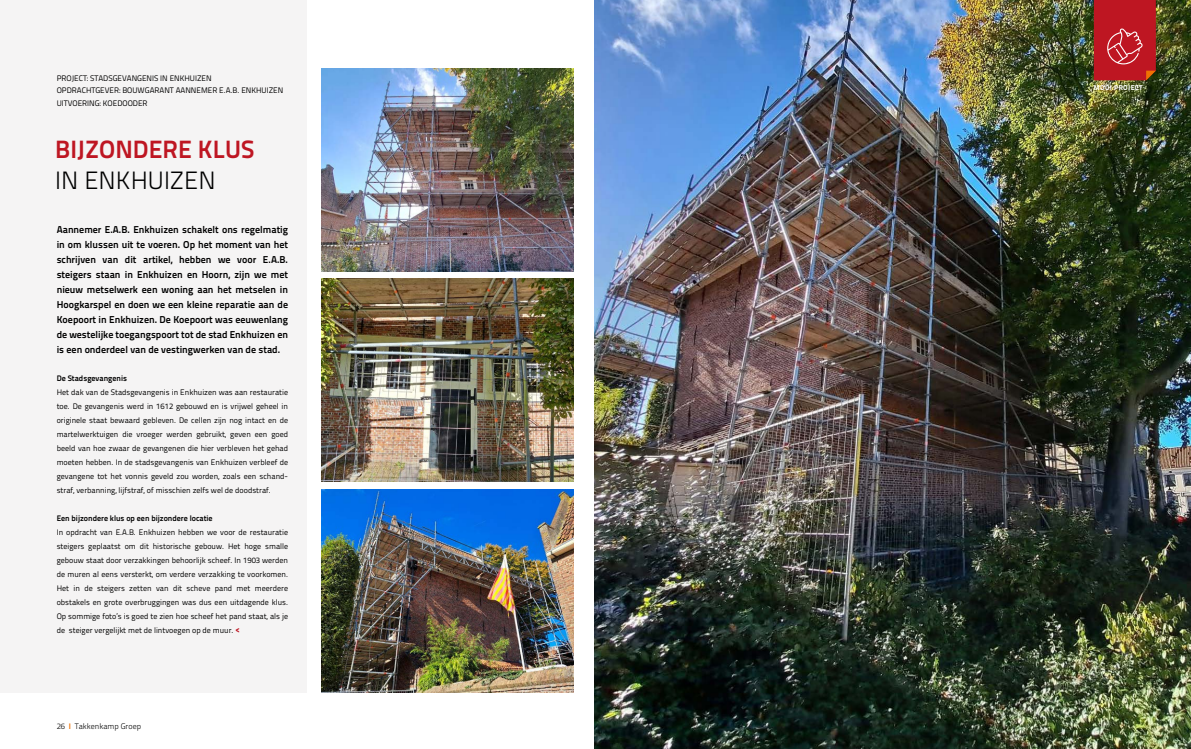
<style>
.page{position:relative;width:1191px;height:749px;background:#fff}
.page>*{position:absolute;margin:0;border:0;box-sizing:border-box;transform-origin:0 0}
.t1{font:700 25px "Titillium Text 22 L";color:#be1622}
.t2{font:300 25px "Titillium Text 22 L";color:#000}
.t3{font:700 10px/15px "Titillium Text 22 L";color:#000;text-align:justify}
.t4{font:8px/14px "Titillium Text 22 L";color:#000;text-align:justify}
.t5{font:700 8px "Titillium Text 22 L";color:#000}
.t6{font:300 8px "Titillium Text 22 L";color:#000}
.t7{font:800 7px "Titillium Text 22 L";letter-spacing:.05em;color:#fff}
.s1{font-weight:800;font-size:9px;color:#be1622}
.s2{font-weight:700;color:#ee7203}
</style>
<div class="page">
<img style="left:594px;top:0;width:597px;height:748px">
<div style="left:0;top:0;width:306px;height:692px;background:#f5f4f4"></div>
<img style="left:321px;top:69px;width:252px;height:203px">
<img style="left:321px;top:279px;width:252px;height:202px">
<img style="left:321px;top:489px;width:252px;height:203px">
<svg style="left:1093px;top:0;width:62px;height:80px;background:#be222b"></svg>
<p class="t4" style="left:57px;top:71px;width:228px;line-height:12.3px">PROJECT: STADSGEVANGENIS IN ENKHUIZEN<br>OPDRACHTGEVER: BOUWGARANT AANNEMER E.A.B. ENKHUIZEN</p>
<p class="t7" style="left:1093px;top:82px;width:50px">MOOI PROJECT</p>
<p class="t4" style="left:57px;top:95px;width:92px">UITVOERING: KOEDOODER</p>
<h1 class="t1" style="left:55px;top:130px;width:201px">BIJZONDERE KLUS</h1>
<h1 class="t2" style="left:55px;top:161px;width:162px">IN ENKHUIZEN</h1>
<p class="t3" style="left:57px;top:221px;width:233px">Aannemer E.A.B. Enkhuizen schakelt ons regelmatig in om klussen uit te voeren. Op het moment van het schrijven van dit artikel, hebben we voor E.A.B. steigers staan in Enkhuizen en Hoorn, zijn we met nieuw metselwerk een woning aan het metselen in Hoogkarspel en doen we een kleine reparatie aan de Koepoort in Enkhuizen. De Koepoort was eeuwenlang de westelijke toegangspoort tot de stad Enkhuizen en is een onderdeel van de vestingwerken van de stad.</p>
<p class="t5" style="left:57px;top:372px;width:72px">De Stadsgevangenis</p>
<p class="t4" style="left:57px;top:385px;width:233px">Het dak van de Stadsgevangenis in Enkhuizen was aan restauratie toe. De gevangenis werd in 1612 gebouwd en is vrijwel geheel in originele staat bewaard gebleven. De cellen zijn nog intact en de martelwerktuigen die vroeger werden gebruikt, geven een goed beeld van hoe zwaar de gevangenen die hier verbleven het gehad moeten hebben. In de stadsgevangenis van Enkhuizen verbleef de gevangene tot het vonnis geveld zou worden, zoals een schand&shy;straf, verbanning, lijfstraf, of misschien zelfs wel de doodstraf.</p>
<p class="t5" style="left:57px;top:512px;width:157px">Een bijzondere klus op een bijzondere locatie</p>
<p class="t4" style="left:57px;top:525px;width:233px">In opdracht van E.A.B. Enkhuizen hebben we voor de restauratie steigers geplaatst om dit historische gebouw. Het hoge smalle gebouw staat door verzakkingen behoorlijk scheef. In 1903 werden de muren al eens versterkt, om verdere verzakking te voorkomen.<br>Het in de steigers zetten van dit scheve pand met meerdere obstakels en grote overbruggingen was dus een uitdagende klus.<br>Op sommige foto’s is goed te zien hoe scheef het pand staat, als je de steiger vergelijkt met de lintvoegen op de muur. <span class="s1">&lt;</span></p>
<p class="t6" style="left:57px;top:720px;width:86px">26 <span class="s2">I</span> Takkenkamp Groep</p>
</div>
